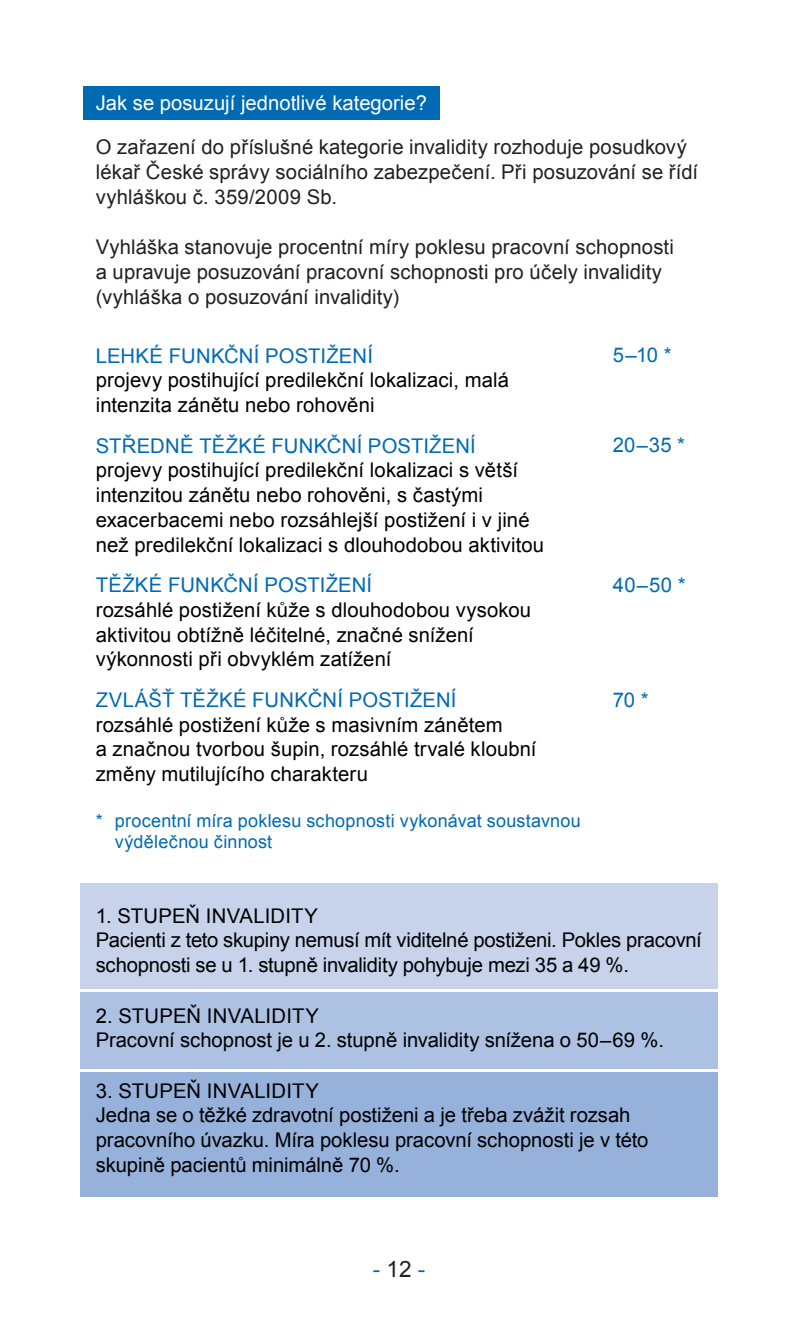
<style>
.page{position:relative;width:798px;height:1340px;background:#fff}
.page>*{position:absolute;margin:0;border:0;box-sizing:border-box;transform-origin:0 0}
.t1{font:22.5px "Arial";color:#006ab2}
.t2{font:20.25px/24.8px "Arial";letter-spacing:.005em;color:#000001}
.t3{font:20.25px/24.8px "Arial";letter-spacing:.01em;color:#231f20}
.t4{font:20.25px "Arial";letter-spacing:.01em;color:#006ab2}
.t5{font:20.25px "Arial";color:#fff}
.t6{font:18px/21.6px "Arial";letter-spacing:.015em;color:#006ab2}
.s1{color:#231f20}
</style>
<div class="page">
<div style="left:80px;top:883px;width:637px;height:106px;background:#c7d3ea"></div>
<div style="left:80px;top:992px;width:637px;height:76px;background:#adc1e2"></div>
<div style="left:80px;top:1071px;width:637px;height:125px;background:#96b1da"></div>
<div style="left:83px;top:86px;width:356px;height:34px;background:#006ab2"></div>
<p class="t5" style="left:96px;top:90px;width:332px">Jak se posuzují jednotlivé kategorie?</p>
<p class="t3" style="left:96px;top:135px;width:603px">O zařazení do příslušné kategorie invalidity rozhoduje posudkový lékař České správy sociálního zabezpečení. Při posuzování se řídí vyhláškou č. 359/2009 Sb.</p>
<p class="t3" style="left:96px;top:235px;width:579px">Vyhláška stanovuje procentní míry poklesu pracovní schopnosti a upravuje posuzování pracovní schopnosti pro účely invalidity (vyhláška o posuzování invalidity)</p>
<p class="t4" style="left:96px;top:342px;width:278px">LEHKÉ FUNKČNÍ POSTIŽENÍ</p>
<p class="t2" style="left:96px;top:368px;width:414px">projevy postihující predilekční lokalizaci, malá intenzita zánětu nebo rohověni</p>
<p class="t4" style="left:96px;top:432px;width:381px">STŘEDNĚ TĚŽKÉ FUNKČNÍ POSTIŽENÍ</p>
<p class="t2" style="left:96px;top:458px;width:450px">projevy postihující predilekční lokalizaci s větší intenzitou zánětu nebo rohověni, s častými exacerbacemi nebo rozsáhlejší postižení i v jiné než predilekční lokalizaci s dlouhodobou aktivitou</p>
<p class="t4" style="left:96px;top:571px;width:278px">TĚŽKÉ FUNKČNÍ POSTIŽENÍ</p>
<p class="t2" style="left:96px;top:597px;width:436px">rozsáhlé postižení kůže s dlouhodobou vysokou aktivitou obtížně léčitelné, značné snížení výkonnosti při obvyklém zatížení</p>
<p class="t4" style="left:96px;top:686px;width:362px">ZVLÁŠŤ TĚŽKÉ FUNKČNÍ POSTIŽENÍ</p>
<p class="t2" style="left:96px;top:712px;width:442px">rozsáhlé postižení kůže s masivním zánětem<br>a značnou tvorbou šupin, rozsáhlé trvalé kloubní změny mutilujícího charakteru</p>
<p class="t6" style="left:115px;top:809px;width:467px;text-indent:-19px">* procentní míra poklesu schopnosti vykonávat soustavnou výdělečnou činnost</p>
<p class="t4" style="left:612px;top:342px;width:60px">5–10 *</p>
<p class="t4" style="left:612px;top:432px;width:74px">20–35 *</p>
<p class="t4" style="left:612px;top:571px;width:74px">40–50 *</p>
<p class="t4" style="left:612px;top:686px;width:37px">70 *</p>
<p class="t2" style="left:96px;top:903px;width:607px">1. STUPEŇ INVALIDITY<br>Pacienti z teto skupiny nemusí mít viditelné postiženi. Pokles pracovní schopnosti se u 1. stupně invalidity pohybuje mezi 35 a 49 %.</p>
<p class="t2" style="left:96px;top:1003px;width:569px">2. STUPEŇ INVALIDITY<br>Pracovní schopnost je u 2. stupně invalidity snížena o 50–69 %.</p>
<p class="t2" style="left:96px;top:1078px;width:554px">3. STUPEŇ INVALIDITY<br>Jedna se o těžké zdravotní postiženi a je třeba zvážit rozsah pracovního úvazku. Míra poklesu pracovní schopnosti je v této skupině pacientů minimálně 70 %.</p>
<p class="t1" style="left:372px;top:1253px;width:54px">- <span class="s1">12</span> -</p>
</div>
